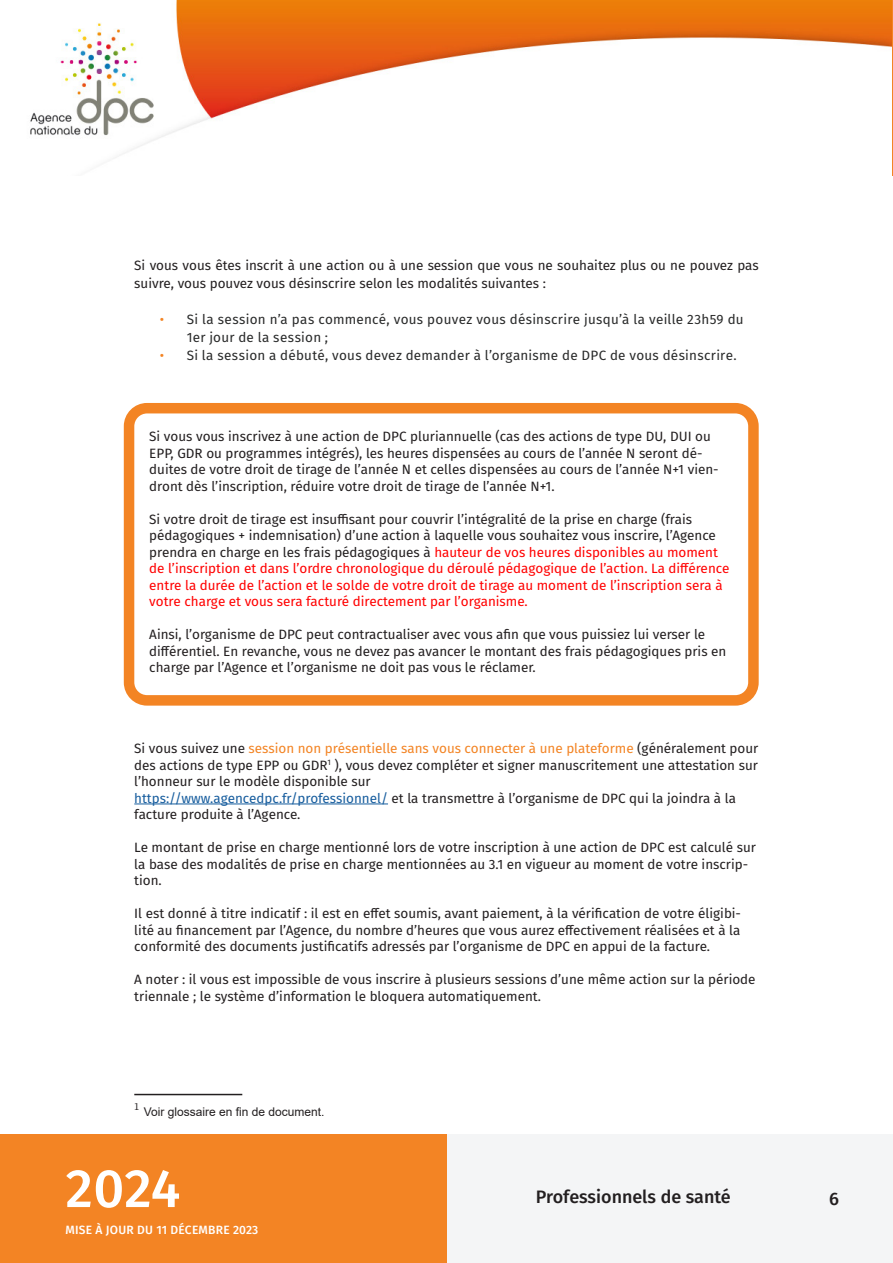
<style>
.page{position:relative;width:893px;height:1263px;background:#fff}
.page>*{position:absolute;margin:0;border:0;box-sizing:border-box;transform-origin:0 0}
.t1{font:500 54px "Fira Sans";color:#fff}
.t2{font:500 18px "Fira Sans";color:#231f20}
.Corps_de_texte{font:13.5px/16.5px "Fira Sans";color:#231f20}
.Corps_de_texte-2{font:13.5px/16.5px "Fira Sans";color:#f00}
.t3{font:13.5px/18px "Fira Sans";letter-spacing:.02em;color:#292a2a}
.Corps_de_texte_-_Espace_après_de_2_pts{font:13.5px/18px "Fira Sans";color:#231f20}
.t4{font:12px "Arial";color:#231f20}
.t5{font:500 12px "Fira Sans";letter-spacing:.02em;color:#fff}
.t6{font:10.5px "Source Serif Pro";color:#231f20}
.s1{color:#f38424}
.s2{color:#231f20}
.s3{color:#175d9e}
</style>
<div class="page">
<div style="left:446px;top:1134px;width:447px;height:129px;background:#f4f5f6"></div>
<img style="left:30px;top:0;width:861px;height:158px">
<div style="left:0;top:1134px;width:446px;height:129px;background:#f38424"></div>
<hr style="left:134px;top:804px;width:254px;height:1px;background:#175d9e">
<hr style="left:134px;top:1094px;width:108px;height:1px;background:#231f20">
<div style="left:124px;top:403px;width:635px;height:303px;border:10px solid #f38424;border-radius:18px"></div>
<p class="Corps_de_texte_-_Espace_après_de_2_pts" style="left:134px;top:256px;width:626px">Si vous vous êtes inscrit à une action ou à une session que vous ne souhaitez plus ou ne pouvez pas suivre, vous pouvez vous désinscrire selon les modalités suivantes :</p>
<p class="t3" style="left:187px;top:310px;width:558px;text-indent:-27px"><span class="s1">•</span> Si la session n’a pas commencé, vous pouvez vous désinscrire jusqu’à la veille 23h59 du<br>1er jour de la session ;</p>
<p class="t3" style="left:160px;top:346px;width:578px"><span class="s1">•</span> Si la session a débuté, vous devez demander à l’organisme de DPC de vous désinscrire.</p>
<p class="Corps_de_texte" style="left:149px;top:428px;width:571px">Si vous vous inscrivez à une action de DPC pluriannuelle (cas des actions de type DU, DUI ou EPP, GDR ou programmes intégrés), les heures dispensées au cours de l’année N seront dé&shy;duites de votre droit de tirage de l’année N et celles dispensées au cours de l’année N+1 vien&shy;dront dès l’inscription, réduire votre droit de tirage de l’année N+1.</p>
<p class="Corps_de_texte-2" style="left:149px;top:510px;width:582px"><span class="s2">Si votre droit de tirage est insuffisant pour couvrir l’intégralité de la prise en charge (frais pédagogiques + indemnisation) d’une action à laquelle vous souhaitez vous inscrire, l’Agence prendra en charge en les frais pédagogiques à</span> hauteur de vos heures disponibles au moment de l’inscription et dans l’ordre chronologique du déroulé pédagogique de l’action. La différence entre la durée de l’action et le solde de votre droit de tirage au moment de l’inscription sera à votre charge et vous sera facturé directement par l’organisme.</p>
<p class="Corps_de_texte" style="left:149px;top:626px;width:579px">Ainsi, l’organisme de DPC peut contractualiser avec vous afin que vous puissiez lui verser le différentiel. En revanche, vous ne devez pas avancer le montant des frais pédagogiques pris en charge par l’Agence et l’organisme ne doit pas vous le réclamer.</p>
<p class="Corps_de_texte" style="left:134px;top:740px;width:626px">Si vous suivez une <span class="s1">session non présentielle sans vous connecter à une plateforme</span> (généralement pour des actions de type EPP ou GDR<sup>1</sup> ), vous devez compléter et signer manuscritement une attestation sur l’honneur sur le modèle disponible sur<br><span class="s3">https://www.agencedpc.fr/professionnel/</span> et la transmettre à l’organisme de DPC qui la joindra à la facture produite à l’Agence.</p>
<p class="Corps_de_texte" style="left:134px;top:839px;width:623px">Le montant de prise en charge mentionné lors de votre inscription à une action de DPC est calculé sur la base des modalités de prise en charge mentionnées au 3.1 en vigueur au moment de votre inscrip&shy;tion.</p>
<p class="Corps_de_texte" style="left:134px;top:905px;width:608px;text-align:justify">Il est donné à titre indicatif : il est en effet soumis, avant paiement, à la vérification de votre éligibi&shy;lité au financement par l’Agence, du nombre d’heures que vous aurez effectivement réalisées et à la conformité des documents justificatifs adressés par l’organisme de DPC en appui de la facture.</p>
<p class="Corps_de_texte" style="left:134px;top:971px;width:623px">A noter : il vous est impossible de vous inscrire à plusieurs sessions d’une même action sur la période triennale ; le système d’information le bloquera automatiquement.</p>
<p class="t6" style="left:134px;top:1099px;width:7px">1</p>
<p class="t4" style="left:144px;top:1104px;width:182px">Voir glossaire en fin de document.</p>
<h1 class="t1" style="left:65px;top:1145px;width:116px">2024</h1>
<p class="t5" style="left:66px;top:1220px;width:194px">MISE À JOUR DU 11 DÉCEMBRE 2023</p>
<h2 class="t2" style="left:536px;top:1182px;width:196px">Professionnels de santé</h2>
<h2 class="t2" style="left:829px;top:1184px;width:11px">6</h2>
</div>
